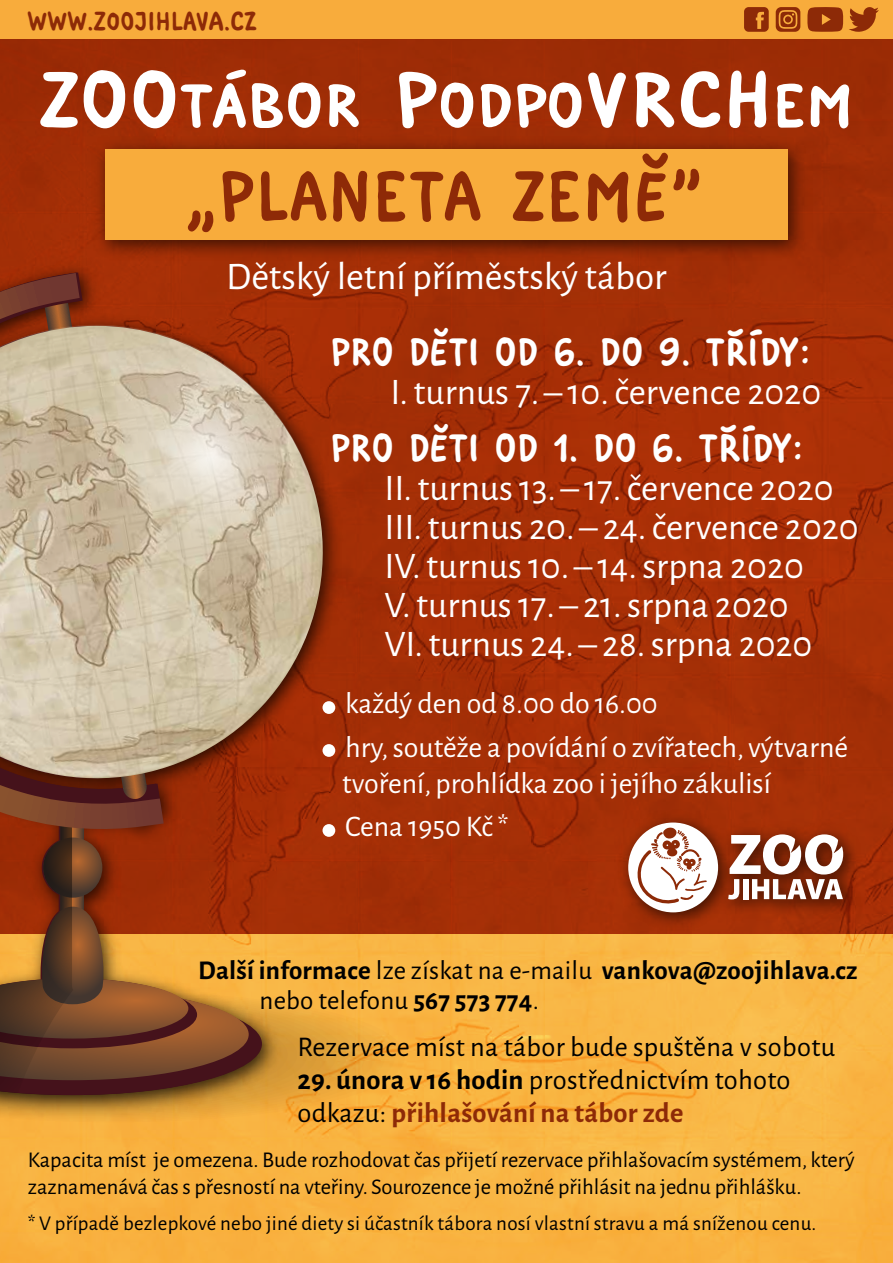
<style>
.page{position:relative;width:893px;height:1263px;background:#fff}
.page>*{position:absolute;margin:0;border:0;box-sizing:border-box;transform-origin:0 0}
.t1{font:67.65px "Zoo Script";letter-spacing:.02em;color:#8e2a07}
.t2{font:58.65px "Zoo Script";color:#fff;scale:1.11 1}
.t3{font:39px "Alegreya Sans";color:#fff}
.t4{font:37.5px/39px "Alegreya Sans";color:#fff}
.t5{font:37.5px "Zoo Script";color:#fff}
.t6{font:30px/43.5px "Alegreya Sans";color:#fff}
.t7{font:28.5px/33px "Alegreya Sans";letter-spacing:.01em;color:#000}
.t8{font:700 27px/30px "Alegreya Sans";letter-spacing:.01em;color:#000}
.t9{font:25.5px "Zoo Script";color:#8d2a07}
.t10{font:22.5px/27px "Alegreya Sans";color:#000}
.t11{font:21px "Alegreya Sans";letter-spacing:.01em;color:#000}
.s1{font-size:75.3px}
.s2{font-weight:400}
.s3{font-weight:700}
.s4{font-weight:700;color:#8d2a07}
</style>
<div class="page">
<img style="left:0;top:39px;width:893px;height:1224px">
<img style="left:0;top:254px;width:348px;height:553px">
<svg style="left:162px;top:272px;width:98px;height:535px;background:#a22d06"></svg>
<svg style="left:0;top:990px;width:414px;height:133px;background:#f8b240"></svg>
<div style="left:0;top:991px;width:405px;height:131px;background:#f9b341"></div>
<svg style="left:0;top:992px;width:395px;height:129px;background:#f7af3e"></svg>
<svg style="left:0;top:993px;width:385px;height:126px;background:#f5af3e"></svg>
<svg style="left:0;top:994px;width:375px;height:124px"></svg>
<svg style="left:0;top:807px;width:366px;height:310px;background:#a65b23"></svg>
<svg style="left:0;top:273px;width:164px;height:556px;background:#7c321c"></svg>
<svg style="left:123px;top:786px;width:25px;height:14px"></svg>
<svg style="left:45px;top:303px;width:102px;height:486px;background:#8c3110"></svg>
<img style="left:0;top:326px;width:351px;height:460px">
<svg style="left:0;top:325px;width:323px;height:452px;background:#c4a88d"></svg>
<img style="left:611px;top:807px;width:257px;height:130px">
<div style="left:628px;top:822px;width:90px;height:90px;background:#fff;border-radius:50%"></div>
<svg style="left:728px;top:834px;width:115px;height:65px"></svg>
<svg style="left:637px;top:827px;width:70px;height:77px"></svg>
<div style="left:323px;top:701px;width:12px;height:13px;background:#fff;border-radius:50%"></div>
<div style="left:323px;top:744px;width:12px;height:13px;background:#fff;border-radius:50%"></div>
<div style="left:323px;top:824px;width:12px;height:13px;background:#fff;border-radius:50%"></div>
<img style="left:86px;top:131px;width:729px;height:136px">
<div style="left:105px;top:150px;width:683px;height:90px;background:#f8ac3c"></div>
<div style="left:0;top:0;width:893px;height:39px;background:#f8ac3c"></div>
<svg style="left:744px;top:7px;width:25px;height:25px"></svg>
<svg style="left:807px;top:7px;width:36px;height:25px"></svg>
<svg style="left:776px;top:7px;width:24px;height:25px"></svg>
<div style="left:785px;top:16px;width:6px;height:7px;background:#8d2a07;border-radius:50%"></div>
<svg style="left:849px;top:7px;width:30px;height:25px"></svg>
<p class="t9" style="left:27px;top:3px;width:231px">WWW.ZOOJIHLAVA.CZ</p>
<h2 class="t2" style="left:39px;top:65px;width:736px"><span class="s1">ZOO</span>TÁBOR <span class="s1">P</span>ODPO<span class="s1">VRCH</span>EM</h2>
<h1 class="t1" style="left:186px;top:150px;width:521px">„PLANETA ZEMĚ”</h1>
<h3 class="t3" style="left:226px;top:250px;width:442px">Dětský letní příměstský tábor</h3>
<h3 class="t5" style="left:330px;top:326px;width:481px">PRO DĚTI OD 6. DO 9. TŘÍDY:</h3>
<h3 class="t4" style="left:391px;top:370px;width:432px">I. turnus 7. – 10. července 2020</h3>
<h3 class="t5" style="left:330px;top:422px;width:474px">PRO DĚTI OD 1. DO 6. TŘÍDY:</h3>
<h3 class="t4" style="left:384px;top:466px;width:476px">II. turnus 13. – 17. července 2020<br>III. turnus 20. – 24. července 2020<br>IV. turnus 10. – 14. srpna 2020<br>V. turnus 17. – 21. srpna 2020<br>VI. turnus 24. – 28. srpna 2020</h3>
<h3 class="t6" style="left:345px;top:680px;width:504px">každý den od 8.00 do 16.00<br>hry, soutěže a povídání o zvířatech, výtvarné</h3>
<h3 class="t6" style="left:342px;top:760px;width:430px">tvoření, prohlídka zoo i jejího zákulisí<br>Cena 1950 Kč *</h3>
<p class="t8" style="left:260px;top:954px;width:599px;text-indent:-61px">Další informace <span class="s2">lze získat na e-mailu</span> vankova@zoojihlava.cz <span class="s2">nebo telefonu</span> 567 573 774<span class="s2">.</span></p>
<p class="t7" style="left:297px;top:1029px;width:539px">Rezervace míst na tábor bude spuštěna v sobotu</p>
<p class="t7" style="left:297px;top:1062px;width:494px"><span class="s3">29. února v 16 hodin</span> prostřednictvím tohoto odkazu: <span class="s4">přihlašování na tábor zde</span></p>
<p class="t10" style="left:28px;top:1145px;width:828px">Kapacita míst je omezena. Bude rozhodovat čas přijetí rezervace přihlašovacím systémem, který zaznamenává čas s přesností na vteřiny. Sourozence je možné přihlásit na jednu přihlášku.</p>
<p class="t11" style="left:28px;top:1209px;width:790px">* V případě bezlepkové nebo jiné diety si účastník tábora nosí vlastní stravu a má sníženou cenu.</p>
</div>
